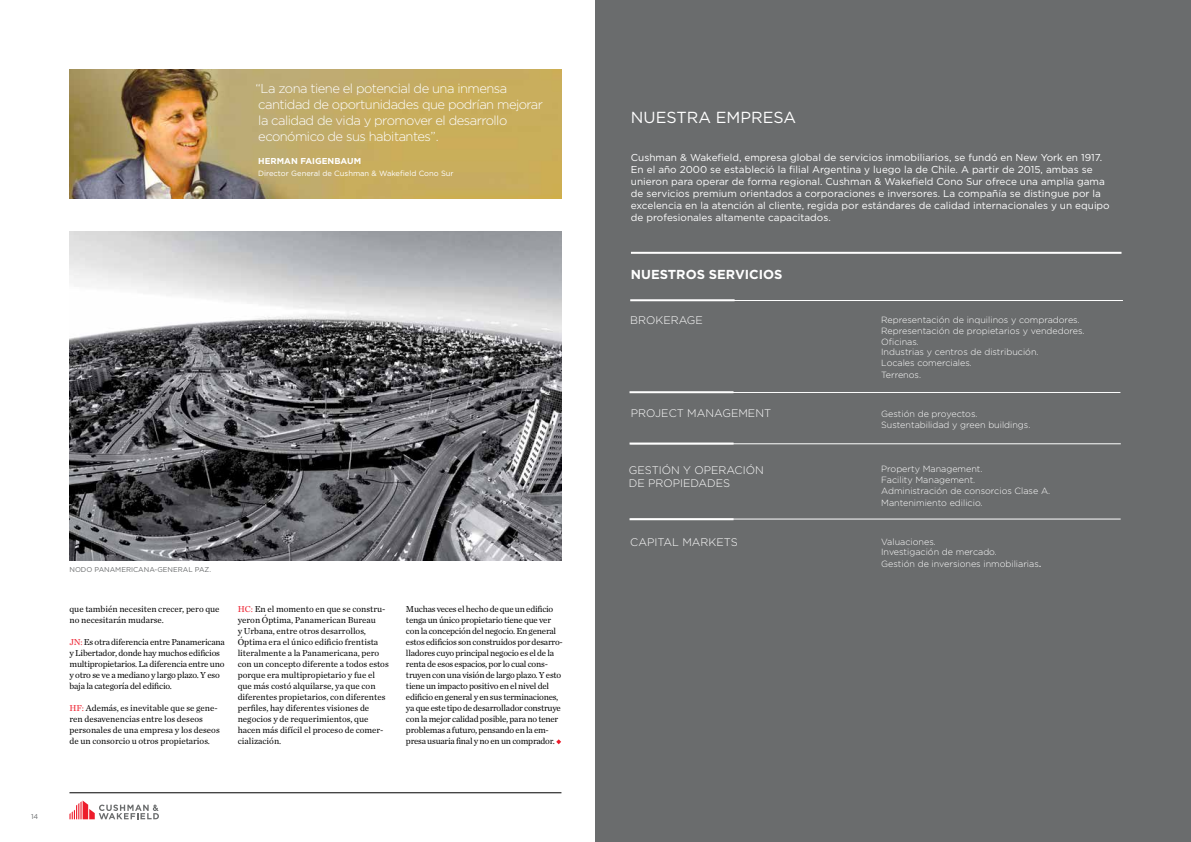
<style>
.page{position:relative;width:1191px;height:842px;background:#fff}
.page>*{position:absolute;margin:0;border:0;box-sizing:border-box;transform-origin:0 0}
.t1{font:16px "Gotham";color:#fff}
.t2{font:300 13px/16px "Gotham";letter-spacing:-.04em;color:#fff}
.t3{font:700 13px "Gotham";color:#fff}
.t4{font:300 11px/13.2px "Gotham";color:#fff}
.t5{font:10px/12px "Gotham";color:#fff}
.t6{font:9px/11px "Chronicle Text G1";letter-spacing:-.02em;color:#000}
.t7{font:9px/11px "Chronicle Text G1";color:#000}
.t8{font:300 9px/11px "Gotham";color:#fff}
.t9{font:700 8.6px "Gotham";color:#fff}
.t10{font:7.6px "Gotham";color:#fff}
.t11{font:7px "Gotham";color:#6a6c6d}
.s1{color:#ed1c2b}
.s2{font-weight:400;font-size:11px}
</style>
<div class="page">
<hr style="left:69px;top:792px;width:492px;height:1px;background:#000">
<svg style="left:69px;top:800px;width:90px;height:19px"></svg>
<div style="left:595px;top:0;width:596px;height:842px;background:#6a6c6d"></div>
<hr style="left:631px;top:252px;width:490px;height:2px;background:#fff">
<hr style="left:631px;top:300px;width:492px;height:1px;background:#fff">
<hr style="left:630px;top:299px;width:104px;height:2px;background:#fff">
<hr style="left:630px;top:392px;width:490px;height:1px;background:#fff">
<hr style="left:629px;top:391px;width:104px;height:2px;background:#fff">
<hr style="left:630px;top:443px;width:490px;height:1px;background:#fff">
<hr style="left:629px;top:442px;width:104px;height:2px;background:#fff">
<hr style="left:630px;top:519px;width:490px;height:1px;background:#fff">
<hr style="left:629px;top:518px;width:104px;height:2px;background:#fff">
<svg style="left:556px;top:739px;width:5px;height:5px"></svg>
<img style="left:69px;top:231px;width:492px;height:330px">
<img style="left:69px;top:69px;width:492px;height:129px">
<h2 class="t2" style="left:255px;top:80px;width:289px">“La zona tiene el potencial de una inmensa cantidad de oportunidades que podrían mejorar la calidad de vida y promover el desarrollo económico de sus habitantes”.</h2>
<p class="t9" style="left:258px;top:155px;width:104px">HERMAN FAIGENBAUM</p>
<p class="t10" style="left:258px;top:168px;width:197px">Director General de Cushman &amp; Wakefield Cono Sur</p>
<p class="t11" style="left:31px;top:812px;width:9px">14</p>
<p class="t11" style="left:69px;top:565px;width:7px">Nodo</p>
<p class="t11" style="left:94px;top:565px;width:118px">Panamericana-General Paz.</p>
<p class="t7" style="left:69px;top:603px;width:152px">que también necesiten crecer, pero que no necesitarán mudarse.</p>
<p class="t6" style="left:69px;top:636px;width:157px"><span class="s1">JN:</span> Es otra diferencia entre Panamericana y Libertador, donde hay muchos edificios multipropietarios. La diferencia entre uno y otro se ve a mediano y largo plazo. Y eso baja la categoría del edificio.</p>
<p class="t7" style="left:69px;top:702px;width:152px"><span class="s1">HF:</span> Además, es inevitable que se gene&shy;ren desavenencias entre los deseos personales de una empresa y los deseos de un consorcio u otros propietarios.</p>
<p class="t7" style="left:238px;top:603px;width:153px"><span class="s1">HC:</span> En el momento en que se constru&shy;yeron Óptima, Panamerican Bureau<br>y Urbana, entre otros desarrollos, Óptima era el único edificio frentista literalmente a la Panamericana, pero con un concepto diferente a todos estos porque era multipropietario y fue el que más costó alquilarse, ya que con diferentes propietarios, con diferentes perfiles, hay diferentes visiones de negocios y de requerimientos, que hacen más difícil el proceso de comer&shy;cialización.</p>
<p class="t6" style="left:406px;top:603px;width:158px">Muchas veces el hecho de que un edificio tenga un único propietario tiene que ver con la concepción del negocio. En general estos edificios son construidos por desarro&shy;lladores cuyo principal negocio es el de la renta de esos espacios, por lo cual cons&shy;truyen con una visión de largo plazo. Y esto tiene un impacto positivo en el nivel del edificio en general y en sus terminaciones, ya que este tipo de desarrollador construye con la mejor calidad posible, para no tener problemas a futuro, pensando en la em&shy;presa usuaria final y no en un comprador.</p>
<h1 class="t1" style="left:631px;top:107px;width:13px">NUESTRA</h1>
<h1 class="t1" style="left:716px;top:107px;width:13px">EMPRESA</h1>
<p class="t5" style="left:631px;top:152px;width:480px">Cushman &amp; Wakefield, empresa global de servicios inmobiliarios, se fundó en New York en 1917.<br>En el año 2000 se estableció la filial Argentina y luego la de Chile. A partir de 2015, ambas se unieron para operar de forma regional. Cushman &amp; Wakefield Cono Sur ofrece una amplia gama de servicios premium orientados a corporaciones e inversores. La compañía se distingue por la excelencia en la atención al cliente, regida por estándares de calidad internacionales y un equipo de profesionales altamente capacitados.</p>
<h2 class="t3" style="left:631px;top:266px;width:39px">NU ESTROS</h2>
<h2 class="t3" style="left:709px;top:266px;width:26px">SERVICIOS</h2>
<p class="t4" style="left:630px;top:313px;width:74px">BROKERAG E</p>
<p class="t4" style="left:631px;top:406px;width:140px">PROJECT MANAG EM ENT</p>
<p class="t4" style="left:629px;top:463px;width:136px">GESTIÓN Y OPERACIÓN<br>DE PROPIEDADES</p>
<p class="t4" style="left:630px;top:535px;width:109px">CAPITAL MARKETS</p>
<p class="t8" style="left:881px;top:314px;width:205px">Representación de inquilinos y compradores.<br>Representación de propietarios y vendedores.<br>Oficinas.<br>Industrias y centros de distribución.<br>Locales comerciales.<br>Terrenos.</p>
<p class="t8" style="left:881px;top:408px;width:151px;line-height:11.6px">G estión de proyectos.<br>Sustentabilidad y green buildings.</p>
<p class="t8" style="left:881px;top:463px;width:171px">Property Management.<br>Facility Management.<br>Administración de consorcios Clase A.<br>Mantenimiento edilicio.</p>
<p class="t8" style="left:881px;top:536px;width:162px">Valuaciones.<br>Investigación de mercado.<br>Gestión de inversiones inmobiliarias<span class="s2">.</span></p>
</div>
